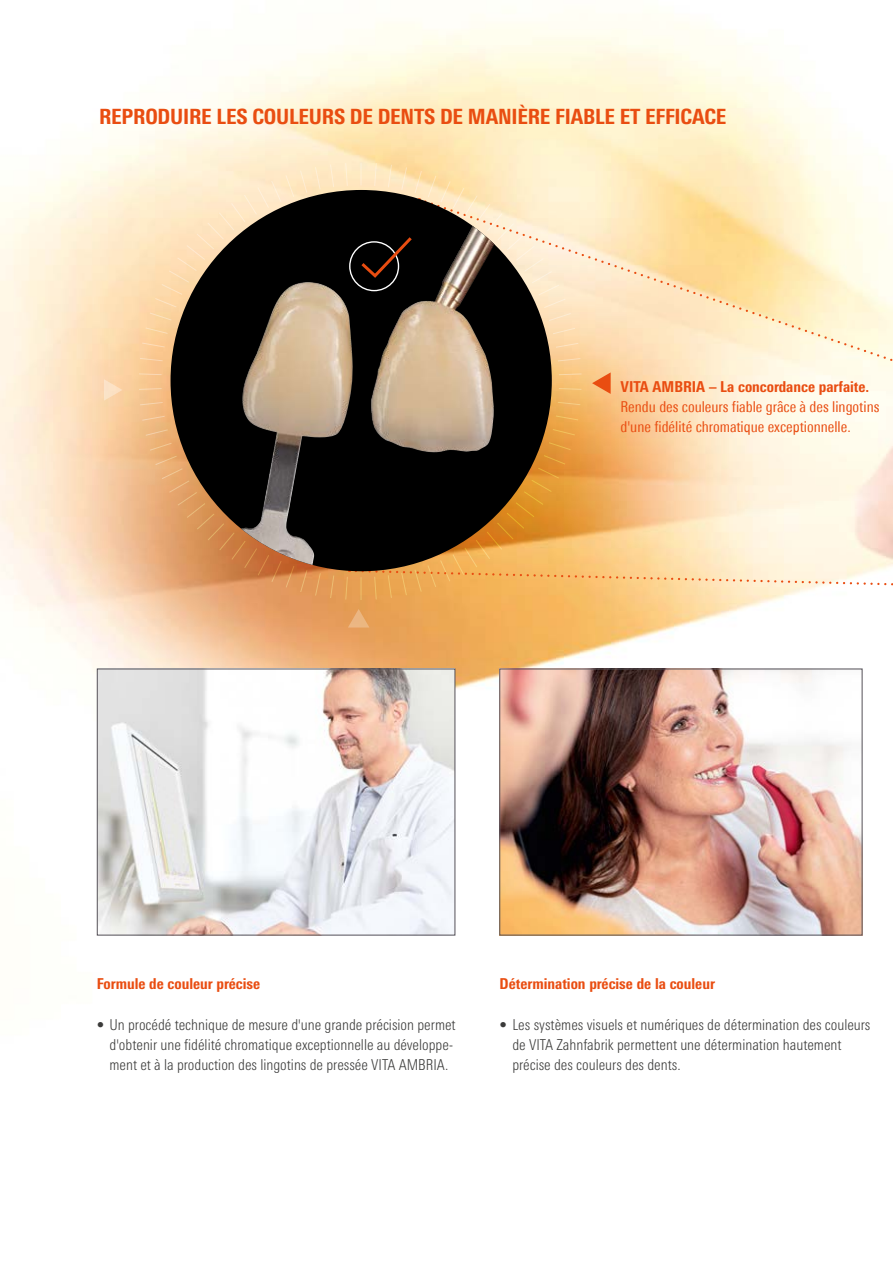
<style>
.page{position:relative;width:893px;height:1263px;background:#fff}
.page>*{position:absolute;margin:0;border:0;box-sizing:border-box;transform-origin:0 0}
.t1{font:800 condensed 21px "Univers Next Pro";letter-spacing:-.01em;color:#e94d11}
.t2{font:300 condensed 15px/20.2px "Univers Next Pro";color:#3b3b3a}
.t3{font:800 condensed 15px "Univers Next Pro";color:#e94d11}
.t4{font:condensed 15px/20.2px "Univers Next Pro";color:#e94d11}
</style>
<div class="page">
<img style="left:0;top:13px;width:893px;height:923px">
<svg style="left:582px;top:199px;width:311px;height:222px"></svg>
<svg style="left:582px;top:569px;width:311px;height:21px"></svg>
<svg style="left:139px;top:163px;width:443px;height:437px"></svg>
<svg style="left:592px;top:372px;width:19px;height:22px"></svg>
<svg style="left:348px;top:609px;width:21px;height:18px"></svg>
<img style="left:501px;top:671px;width:359px;height:262px">
<div style="left:499px;top:669px;width:363px;height:266px;border:1px solid #555158"></div>
<img style="left:99px;top:671px;width:354px;height:262px">
<div style="left:97px;top:669px;width:358px;height:266px;border:1px solid #555158"></div>
<svg style="left:104px;top:379px;width:19px;height:22px"></svg>
<h1 class="t1" style="left:99px;top:104px;width:629px">REPRODUIRE LES COULEURS DE DENTS DE MANIÈRE FIABLE ET EFFICACE</h1>
<p class="t3" style="left:620px;top:377px;width:250px">VITA AMBRIA – La concordance parfaite.</p>
<p class="t4" style="left:620px;top:396px;width:261px">Rendu des couleurs fiable grâce à des lingotins d'une fidélité chromatique exceptionnelle.</p>
<p class="t3" style="left:97px;top:975px;width:165px">Formule de couleur précise</p>
<p class="t2" style="left:109px;top:1014px;width:348px;text-indent:-13px">• Un procédé technique de mesure d'une grande précision permet d'obtenir une fidélité chromatique exceptionnelle au développe&shy;ment et à la production des lingotins de pressée VITA AMBRIA.</p>
<p class="t3" style="left:500px;top:975px;width:217px">Détermination précise de la couleur</p>
<p class="t2" style="left:512px;top:1014px;width:360px;text-indent:-13px">• Les systèmes visuels et numériques de détermination des couleurs de VITA Zahnfabrik permettent une détermination hautement précise des couleurs des dents.</p>
</div>
